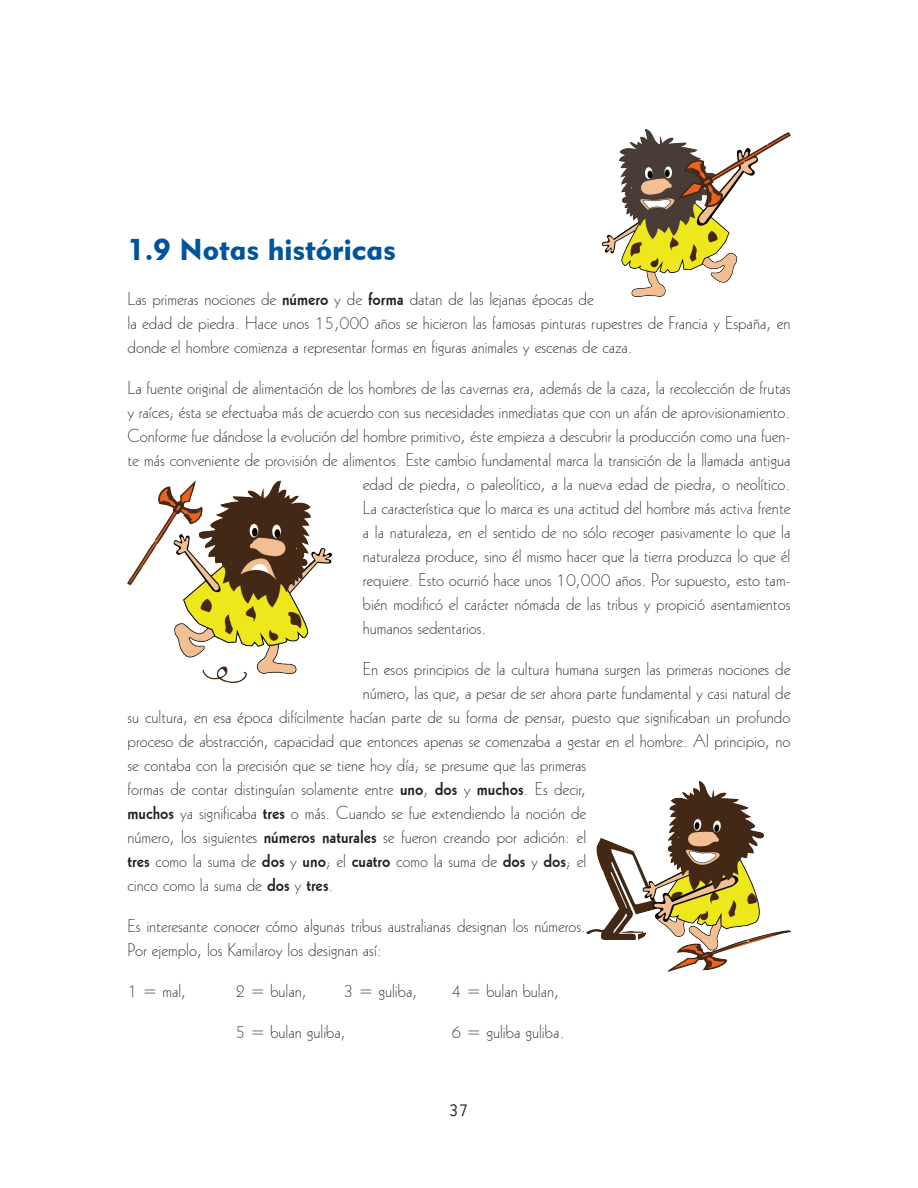
<style>
.page{position:relative;width:918px;height:1188px;background:#fff}
.page>*{position:absolute;margin:0;border:0;box-sizing:border-box;transform-origin:0 0}
.t1{font:30px "Geometric 415 BT Black A";color:#01549a}
.t2{font:18px/24px "Geometric 231 BT Light C";color:#231f20}
.t3{font:18px "Geometric 231 BT Roman C";color:#231f20}
.s1{font-family:"Geometric 231 BT Bold C"}
</style>
<div class="page">
<img style="left:602px;top:130px;width:188px;height:166px">
<img style="left:128px;top:480px;width:204px;height:203px">
<img style="left:586px;top:781px;width:204px;height:191px">
<h1 class="t1" style="left:128px;top:231px;width:270px">1.9 Notas históricas</h1>
<p class="t2" style="left:128px;top:286px;width:664px">Las primeras nociones de <span class="s1">número</span> y de <span class="s1">forma</span> datan de las lejanas épocas de<br>la edad de piedra. Hace unos 15,000 años se hicieron las famosas pinturas rupestres de Francia y España, en donde el hombre comienza a representar formas en figuras animales y escenas de caza.</p>
<p class="t2" style="left:128px;top:375px;width:664px">La fuente original de alimentación de los hombres de las cavernas era, además de la caza, la recolección de frutas</p>
<p class="t2" style="left:128px;top:399px;width:664px">y raíces; ésta se efectuaba más de acuerdo con sus necesidades inmediatas que con un afán de aprovisionamiento.</p>
<p class="t2" style="left:128px;top:423px;width:664px">Conforme fue dándose la evolución del hombre primitivo, éste empieza a descubrir la producción como una fuen-</p>
<p class="t2" style="left:128px;top:447px;width:664px">te más conveniente de provisión de alimentos. Este cambio fundamental marca la transición de la llamada antigua</p>
<p class="t2" style="left:363px;top:471px;width:429px">edad de piedra, o paleolítico, a la nueva edad de piedra, o neolítico.</p>
<p class="t2" style="left:363px;top:495px;width:429px">La característica que lo marca es una actitud del hombre más activa frente</p>
<p class="t2" style="left:363px;top:519px;width:429px">a la naturaleza, en el sentido de no sólo recoger pasivamente lo que la</p>
<p class="t2" style="left:363px;top:543px;width:429px">naturaleza produce, sino él mismo hacer que la tierra produzca lo que él</p>
<p class="t2" style="left:363px;top:567px;width:429px">requiere. Esto ocurrió hace unos 10,000 años. Por supuesto, esto tam-</p>
<p class="t2" style="left:363px;top:591px;width:429px">bién modificó el carácter nómada de las tribus y propició asentamientos</p>
<p class="t2" style="left:363px;top:615px;width:125px">humanos sedentarios.</p>
<p class="t2" style="left:363px;top:656px;width:429px">En esos principios de la cultura humana surgen las primeras nociones de</p>
<p class="t2" style="left:363px;top:680px;width:429px">número, las que, a pesar de ser ahora parte fundamental y casi natural de</p>
<p class="t2" style="left:128px;top:704px;width:664px">su cultura, en esa época difícilmente hacían parte de su forma de pensar, puesto que significaban un profundo</p>
<p class="t2" style="left:128px;top:728px;width:664px">proceso de abstracción, capacidad que entonces apenas se comenzaba a gestar en el hombre. Al principio, no</p>
<p class="t2" style="left:128px;top:752px;width:460px">se contaba con la precisión que se tiene hoy día; se presume que las primeras</p>
<p class="t2" style="left:128px;top:776px;width:460px">formas de contar distinguían solamente entre <span class="s1">uno</span>, <span class="s1">dos</span> y <span class="s1">muchos</span>. Es decir,</p>
<p class="t2" style="left:128px;top:800px;width:460px"><span class="s1">muchos</span> ya significaba <span class="s1">tres</span> o más. Cuando se fue extendiendo la noción de</p>
<p class="t2" style="left:128px;top:824px;width:460px">número, los siguientes <span class="s1">números naturales</span> se fueron creando por adición: el</p>
<p class="t2" style="left:128px;top:848px;width:460px"><span class="s1">tres</span> como la suma de <span class="s1">dos</span> y <span class="s1">uno</span>; el <span class="s1">cuatro</span> como la suma de <span class="s1">dos</span> y <span class="s1">dos</span>; el</p>
<p class="t2" style="left:128px;top:872px;width:207px">cinco como la suma de <span class="s1">dos</span> y <span class="s1">tres</span>.</p>
<p class="t2" style="left:128px;top:913px;width:460px">Es interesante conocer cómo algunas tribus australianas designan los números.<br>Por ejemplo, los Kamilaroy los designan así:</p>
<p class="t2" style="left:128px;top:978px;width:60px">1 = mal,</p>
<p class="t2" style="left:236px;top:978px;width:73px">2 = bulan,</p>
<p class="t2" style="left:344px;top:978px;width:75px">3 = guliba,</p>
<p class="t2" style="left:452px;top:978px;width:109px">4 = bulan bulan,</p>
<p class="t2" style="left:236px;top:1019px;width:112px">5 = bulan guliba,</p>
<p class="t2" style="left:452px;top:1019px;width:114px">6 = guliba guliba.</p>
<p class="t3" style="left:449px;top:1098px;width:22px">37</p>
</div>
